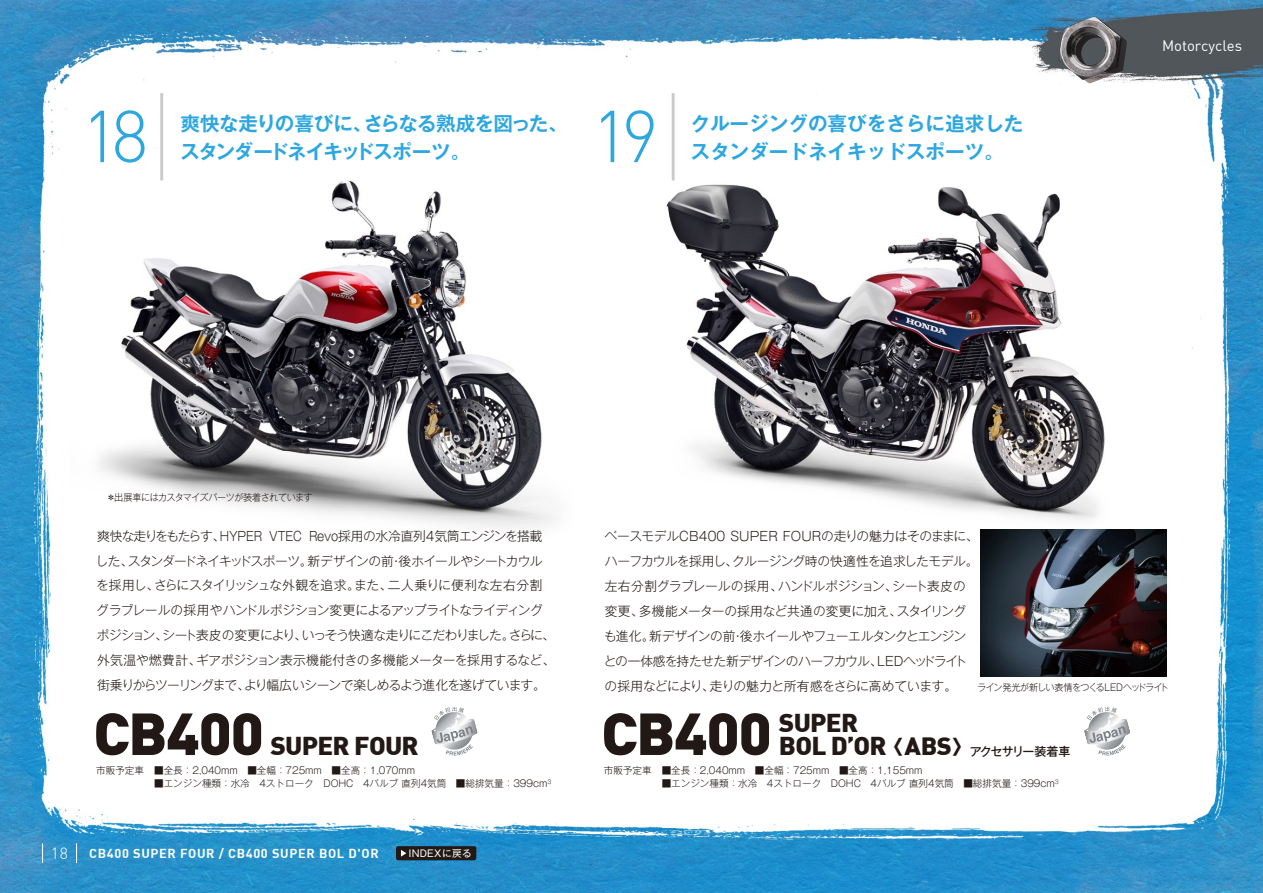
<style>
.page{position:relative;width:1263px;height:893px;background:#fff}
.page>*{position:absolute;margin:0;border:0;box-sizing:border-box;transform-origin:0 0}
.t1{font:300 72.15px "DIN";color:#2ea7e0}
.t2{font:900 58.35px "DIN";letter-spacing:-.025em;color:#221815;scale:1.04 1}
.t3{font:900 25.35px "DIN";letter-spacing:-.03em;color:#221815;scale:1.04 1}
.t4{font:700 19.65px/27.9px "Gothic MB101 Pro De";letter-spacing:-.045em;color:#2ea7e0}
.t5{font:700 19.65px "Gothic MB101 Pro De";color:#2ea7e0}
.t6{font:300 15.9px "DIN";color:#fff}
.t7{font:14.85px "DIN";color:#fff}
.t8{font:300 12.75px/25px "Gothic MB101 Pro";letter-spacing:-.035em;color:#221815}
.t9{font:700 12.75px "DIN";letter-spacing:.05em;color:#fff}
.t10{font:500 12px "Gothic MB101 Pro";letter-spacing:-.09em;color:#221815}
.t11{font:300 9.6px "Gothic MB101 Pro";color:#221815}
.t12{font:300 9.6px "Gothic MB101 Pro";letter-spacing:-.055em;color:#221815;scale:.95 1}
.t13{font:9.6px "Gothic MB101 Pro";letter-spacing:.03em;color:#fff}
.s1{font-family:"DIN";font-weight:900;font-size:25.35px}
.s2{font-family:"DIN";font-weight:900;font-size:24.45px}
</style>
<div class="page">
<img style="left:0;top:0;width:1263px;height:893px">
<img style="left:1064px;top:20px;width:63px;height:64px">
<img style="left:1058px;top:16px;width:64px;height:64px">
<img style="left:69px;top:145px;width:522px;height:391px">
<img style="left:616px;top:133px;width:542px;height:407px">
<img style="left:980px;top:529px;width:186px;height:147px">
<svg style="left:42px;top:843px;width:1px;height:20px"></svg>
<svg style="left:76px;top:843px;width:1px;height:20px"></svg>
<svg style="left:432px;top:707px;width:45px;height:48px"></svg>
<svg style="left:1084px;top:707px;width:46px;height:48px"></svg>
<div style="left:396px;top:846px;width:80px;height:14px;background:#221815;border-radius:2px"></div>
<svg style="left:401px;top:850px;width:5px;height:7px"></svg>
<hr style="left:160px;top:93px;width:3px;height:87px;background:#c9caca">
<hr style="left:672px;top:93px;width:3px;height:87px;background:#c9caca">
<h1 class="t1" style="left:81px;top:92px;width:68px">18</h1>
<h1 class="t1" style="left:592px;top:92px;width:68px">19</h1>
<h3 class="t4" style="left:180px;top:107px;width:389px">爽快な走りの喜びに、さらなる熟成を図った、スタンダードネイキッドスポーツ。</h3>
<h3 class="t5" style="left:690px;top:107px;width:335px">クルージングの喜びをさらに追求した</h3>
<h3 class="t5" style="left:690px;top:135px;width:315px">スタンダードネイキッドスポーツ。</h3>
<p class="t12" style="left:106px;top:489px;width:219px">＊出展車にはカスタマイズパーツが装着されています</p>
<p class="t7" style="left:1162px;top:36px;width:82px">Motorcycles</p>
<p class="t8" style="left:95px;top:521px;width:461px">爽快な走りをもたらす、HYPER VTEC Revo採用の水冷直列4気筒エンジンを搭載した、スタンダードネイキッドスポーツ。新デザインの前・後ホイールやシートカウルを採用し、さらにスタイリッシュな外観を追求。また、二人乗りに便利な左右分割グラブレールの採用やハンドルポジション変更によるアップライトなライディングポジション、シート表皮の変更により、いっそう快適な走りにこだわりました。さらに、外気温や燃費計、ギアポジション表示機能付きの多機能メーターを採用するなど、街乗りからツーリングまで、より幅広いシーンで楽しめるよう進化を遂げています。</p>
<p class="t8" style="left:604px;top:522px;width:376px">ベースモデルCB400 SUPER FOURの走りの魅力はそのままに、ハーフカウルを採用し、クルージング時の快適性を追求したモデル。左右分割グラブレールの採用、ハンドルポジション、シート表皮の変更、多機能メーターの採用など共通の変更に加え、スタイリングも進化。新デザインの前・後ホイールやフューエルタンクとエンジンとの一体感を持たせた新デザインのハーフカウル、LEDヘッドライトの採用などにより、走りの魅力と所有感をさらに高めています。</p>
<p class="t12" style="left:977px;top:680px;width:203px">ライン発光が新しい表情をつくるLEDヘッドライト</p>
<h2 class="t2" style="left:93px;top:695px;width:166px">CB400</h2>
<h2 class="t2" style="left:601px;top:695px;width:166px">CB400</h2>
<h3 class="t3" style="left:779px;top:706px;width:78px">SUPER</h3>
<h3 class="t3" style="left:270px;top:728px;width:144px">SUPER FOUR</h3>
<p class="t10" style="left:779px;top:741px;width:293px"><span class="s1">BOL D’OR</span><sup>〈</sup><span class="s2">ABS</span><sup>〉</sup>アクセサリー装着車</p>
<p class="t11" style="left:96px;top:762px;width:320px">市販予定車 ■全長：2,040mm　■全幅：725mm　■全高：1,070mm</p>
<p class="t11" style="left:154px;top:775px;width:398px">■エンジン種類：水冷　4ストローク　DOHC　4バルブ 直列4気筒　■総排気量：399cm<sup>3</sup></p>
<p class="t6" style="left:51px;top:844px;width:19px">18</p>
<p class="t9" style="left:89px;top:845px;width:291px">CB400 SUPER FOUR / CB400 SUPER BOL D'OR</p>
<p class="t13" style="left:409px;top:845px;width:64px">INDEXに戻る</p>
<p class="t11" style="left:604px;top:762px;width:320px">市販予定車 ■全長：2,040mm　■全幅：725mm　■全高：1,155mm</p>
<p class="t11" style="left:662px;top:775px;width:398px">■エンジン種類：水冷　4ストローク　DOHC　4バルブ 直列4気筒　■総排気量：399cm<sup>3</sup></p>
</div>
